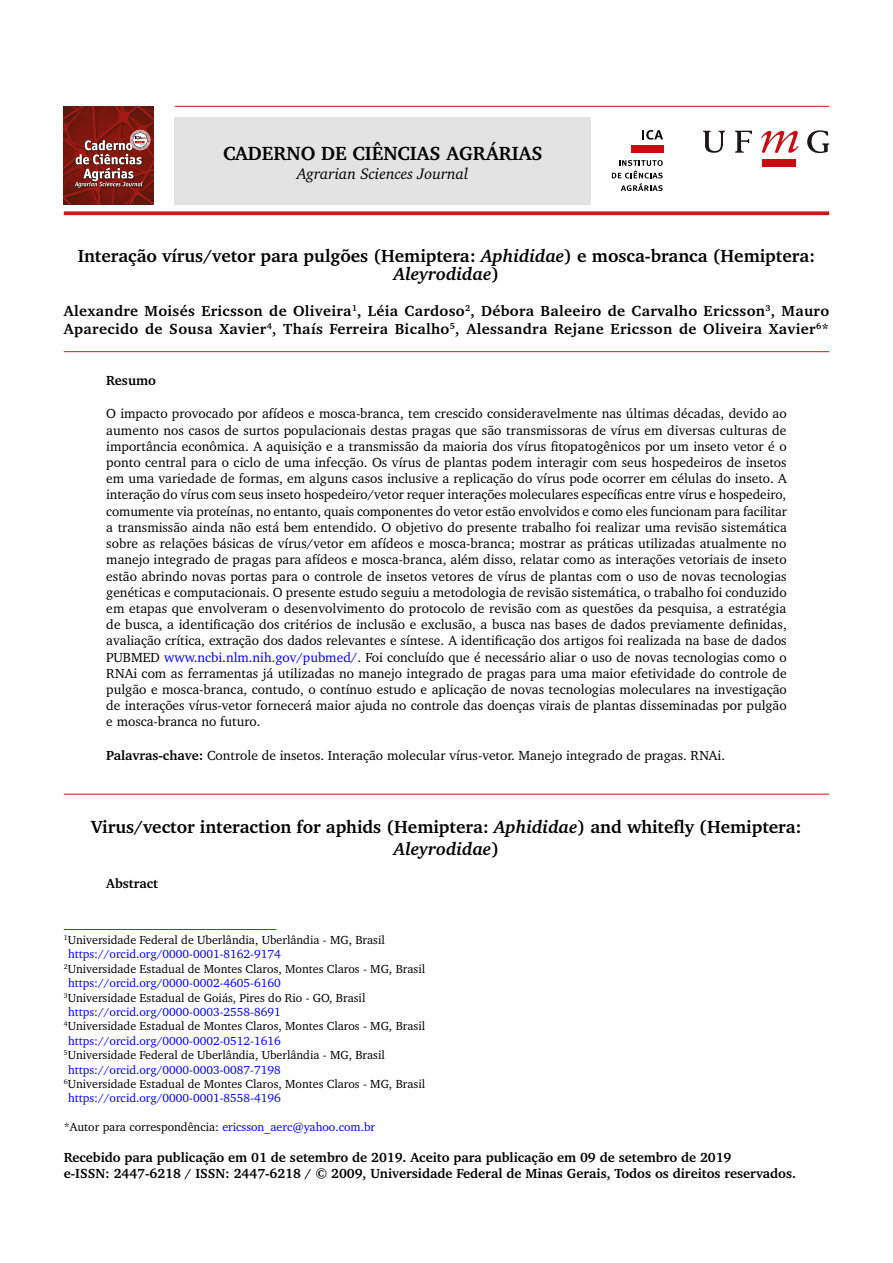
<style>
.page{position:relative;width:893px;height:1263px;background:#fff}
.page>*{position:absolute;margin:0;border:0;box-sizing:border-box;transform-origin:0 0}
.t1{font:700 19.5px "Charter BT";color:#000}
.t2{font:700 18px/18px "Charter BT";color:#000;text-align:center}
.t3{font:italic 15.6px "Charter BT";color:#000}
.t4{font:700 15px/18px "Charter BT";letter-spacing:.02em;color:#000}
.t5{font:13.5px/16.2px "Charter BT";color:#000;text-align:justify}
.t6{font:700 13.5px/16.2px "Charter BT";color:#000}
.t7{font:12px "Charter BT";color:#000}
.t8{font:12px "Charter BT";color:#00f}
.s1{font-style:italic}
.s2{color:#00f}
.s3{font-weight:700}
</style>
<div class="page">
<div style="left:175px;top:117px;width:416px;height:87px;background:#e3e3e3"></div>
<svg style="left:703px;top:131px;width:22px;height:22px"></svg>
<svg style="left:735px;top:131px;width:17px;height:22px"></svg>
<svg style="left:807px;top:130px;width:22px;height:23px"></svg>
<svg style="left:761px;top:131px;width:38px;height:22px"></svg>
<div style="left:762px;top:159px;width:33px;height:8px;background:#c90c0f"></div>
<svg style="left:642px;top:130px;width:21px;height:10px"></svg>
<svg style="left:612px;top:160px;width:51px;height:31px"></svg>
<div style="left:631px;top:145px;width:32px;height:8px;background:#c90c0f"></div>
<hr style="left:175px;top:106px;width:654px;height:1px;background:#cd171a">
<img style="left:64px;top:106px;width:90px;height:98px">
<svg style="left:75px;top:130px;width:75px;height:58px;background:#96504a"></svg>
<svg style="left:64px;top:211px;width:765px;height:4px;background:#d22e30"></svg>
<hr style="left:64px;top:351px;width:765px;height:1px;background:#cd171a">
<hr style="left:64px;top:794px;width:765px;height:1px;background:#cd171a">
<hr style="left:64px;top:929px;width:212px;height:1px;background:#cd171a">
<h1 class="t1" style="left:223px;top:141px;width:321px">CADERNO DE CIÊNCIAS AGRÁRIAS</h1>
<p class="t3" style="left:297px;top:164px;width:173px">Agrarian Sciences Journal</p>
<h2 class="t2" style="left:78px;top:246px;width:739px">Interação vírus/vetor para pulgões (Hemiptera: <span class="s1">Aphididae</span>) e mosca-branca (Hemiptera:<br><span class="s1">Aleyrodidae</span>)</h2>
<p class="t4" style="left:64px;top:302px;width:767px">Alexandre Moisés Ericsson de Oliveira<sup>1</sup>, Léia Cardoso<sup>2</sup>, Débora Baleeiro de Carvalho Ericsson<sup>3</sup>, Mauro<br>Aparecido de Sousa Xavier<sup>4</sup>, Thaís Ferreira Bicalho<sup>5</sup>, Alessandra Rejane Ericsson de Oliveira Xavier<sup>6</sup>*</p>
<p class="t6" style="left:106px;top:372px;width:51px">Resumo</p>
<p class="t5" style="left:106px;top:405px;width:682px">O impacto provocado por afídeos e mosca-branca, tem crescido consideravelmente nas últimas décadas, devido ao aumento nos casos de surtos populacionais destas pragas que são transmissoras de vírus em diversas culturas de importância econômica. A aquisição e a transmissão da maioria dos vírus fitopatogênicos por um inseto vetor é o ponto central para o ciclo de uma infecção. Os vírus de plantas podem interagir com seus hospedeiros de insetos em uma variedade de formas, em alguns casos inclusive a replicação do vírus pode ocorrer em células do inseto. A interação do vírus com seus inseto hospedeiro/vetor requer interações moleculares específicas entre vírus e hospedeiro, comumente via proteínas, no entanto, quais componentes do vetor estão envolvidos e como eles funcionam para facilitar a transmissão ainda não está bem entendido. O objetivo do presente trabalho foi realizar uma revisão sistemática sobre as relações básicas de vírus/vetor em afídeos e mosca-branca; mostrar as práticas utilizadas atualmente no manejo integrado de pragas para afídeos e mosca-branca, além disso, relatar como as interações vetoriais de inseto estão abrindo novas portas para o controle de insetos vetores de vírus de plantas com o uso de novas tecnologias genéticas e computacionais. O presente estudo seguiu a metodologia de revisão sistemática, o trabalho foi conduzido em etapas que envolveram o desenvolvimento do protocolo de revisão com as questões da pesquisa, a estratégia de busca, a identificação dos critérios de inclusão e exclusão, a busca nas bases de dados previamente definidas, avaliação crítica, extração dos dados relevantes e síntese. A identificação dos artigos foi realizada na base de dados PUBMED <span class="s2">www.ncbi.nlm.nih.gov/pubmed/</span>. Foi concluído que é necessário aliar o uso de novas tecnologias como o RNAi com as ferramentas já utilizadas no manejo integrado de pragas para uma maior efetividade do controle de pulgão e mosca-branca, contudo, o contínuo estudo e aplicação de novas tecnologias moleculares na investigação de interações vírus-vetor fornecerá maior ajuda no controle das doenças virais de plantas disseminadas por pulgão e mosca-branca no futuro.</p>
<p class="t5" style="left:106px;top:746px;width:620px"><span class="s3">Palavras-chave:</span> Controle de insetos. Interação molecular vírus-vetor. Manejo integrado de pragas. RNAi.</p>
<h2 class="t2" style="left:91px;top:816px;width:712px;line-height:21.6px">Virus/vector interaction for aphids (Hemiptera: <span class="s1">Aphididae</span>) and whitefly (Hemiptera:<br><span class="s1">Aleyrodidae</span>)</h2>
<p class="t6" style="left:106px;top:875px;width:53px">Abstract</p>
<p class="t7" style="left:64px;top:932px;width:323px"><sup>1</sup>Universidade Federal de Uberlândia, Uberlândia - MG, Brasil</p>
<p class="t8" style="left:68px;top:947px;width:214px">https://orcid.org/0000-0001-8162-9174</p>
<p class="t7" style="left:64px;top:961px;width:363px"><sup>2</sup>Universidade Estadual de Montes Claros, Montes Claros - MG, Brasil</p>
<p class="t8" style="left:68px;top:975px;width:214px">https://orcid.org/0000-0002-4605-6160</p>
<p class="t7" style="left:64px;top:990px;width:303px"><sup>3</sup>Universidade Estadual de Goiás, Pires do Rio - GO, Brasil</p>
<p class="t8" style="left:68px;top:1004px;width:214px">https://orcid.org/0000-0003-2558-8691</p>
<p class="t7" style="left:64px;top:1019px;width:363px"><sup>4</sup>Universidade Estadual de Montes Claros, Montes Claros - MG, Brasil</p>
<p class="t8" style="left:68px;top:1033px;width:214px">https://orcid.org/0000-0002-0512-1616</p>
<p class="t7" style="left:64px;top:1047px;width:323px"><sup>5</sup>Universidade Federal de Uberlândia, Uberlândia - MG, Brasil</p>
<p class="t8" style="left:68px;top:1062px;width:214px">https://orcid.org/0000-0003-0087-7198</p>
<p class="t7" style="left:64px;top:1076px;width:363px"><sup>6</sup>Universidade Estadual de Montes Claros, Montes Claros - MG, Brasil</p>
<p class="t8" style="left:68px;top:1091px;width:214px">https://orcid.org/0000-0001-8558-4196</p>
<p class="t7" style="left:64px;top:1119px;width:313px">*Autor para correspondência: <span class="s2">ericsson_aerc@yahoo.com.br</span></p>
<p class="t6" style="left:64px;top:1149px;width:734px">Recebido para publicação em 01 de setembro de 2019. Aceito para publicação em 09 de setembro de 2019<br>e-ISSN: 2447-6218 / ISSN: 2447-6218 / © 2009, Universidade Federal de Minas Gerais, Todos os direitos reservados.</p>
</div>
